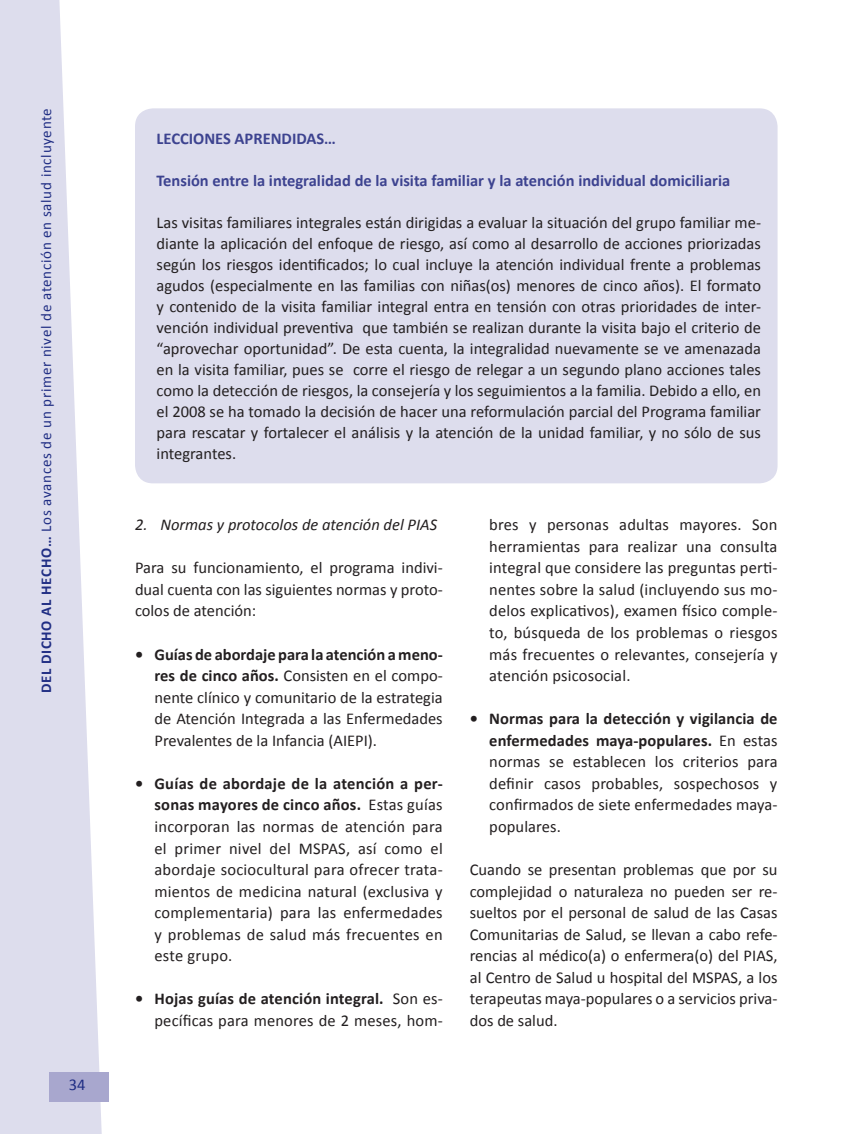
<style>
.page{position:relative;width:864px;height:1134px;background:#fff}
.page>*{position:absolute;margin:0;border:0;box-sizing:border-box;transform-origin:0 0}
.INDENTADO_bullet_l{font:16.5px/21.6px "Calibri";color:#231f20;text-align:justify}
.LECCIONES_aprendid{font:700 16.5px "Calibri";color:#3d4390}
.SUBTITULO_2_black{font:italic 16.5px "Calibri";color:#231f20}
.t1{font:16.5px "Calibri";color:#202e84}
.t2{font:15px "Calibri";letter-spacing:.045em;color:#202e84}
.s1{font-weight:700}
</style>
<div class="page">
<svg style="left:0;top:0;width:102px;height:1134px;fill:#dddded"></svg>
<div style="left:49px;top:1072px;width:60px;height:29px;background:#a8a7ce"></div>
<div style="left:135px;top:108px;width:643px;height:375px;background:#dddded;border-radius:18px"></div>
<p class="t2" style="left:37px;top:693px;width:587px;rotate:-90deg"><span class="s1">DEL DICHO AL HECHO…</span> Los avances de un primer nivel de atención en salud incluyente</p>
<p class="t1" style="left:69px;top:1074px;width:18px">34</p>
<p class="LECCIONES_aprendid" style="left:157px;top:128px;width:181px">LECCIONES APRENDIDAS…</p>
<p class="LECCIONES_aprendid" style="left:157px;top:170px;width:575px">Tensión entre la integralidad de la visita familiar y la atención individual domiciliaria</p>
<p class="INDENTADO_bullet_l" style="left:157px;top:211px;width:606px;line-height:21px">Las visitas familiares integrales están dirigidas a evaluar la situación del grupo familiar me&shy;diante la aplicación del enfoque de riesgo, así como al desarrollo de acciones priorizadas según los riesgos identificados; lo cual incluye la atención individual frente a problemas agudos (especialmente en las familias con niñas(os) menores de cinco años). El formato y contenido de la visita familiar integral entra en tensión con otras prioridades de inter&shy;vención individual preventiva que también se realizan durante la visita bajo el criterio de “aprovechar oportunidad”. De esta cuenta, la integralidad nuevamente se ve amenazada en la visita familiar, pues se corre el riesgo de relegar a un segundo plano acciones tales como la detección de riesgos, la consejería y los seguimientos a la familia. Debido a ello, en el 2008 se ha tomado la decisión de hacer una reformulación parcial del Programa familiar para rescatar y fortalecer el análisis y la atención de la unidad familiar, y no sólo de sus integrantes.</p>
<p class="SUBTITULO_2_black" style="left:135px;top:515px;width:304px">2. Normas y protocolos de atención del PIAS</p>
<p class="INDENTADO_bullet_l" style="left:135px;top:556px;width:309px">Para su funcionamiento, el programa indivi&shy;dual cuenta con las siguientes normas y proto&shy;colos de atención:</p>
<p class="INDENTADO_bullet_l" style="left:154px;top:643px;width:290px;text-indent:-19px"><span class="s1">• Guías de abordaje para la atención a meno&shy;res de cinco años.</span> Consisten en el compo&shy;nente clínico y comunitario de la estrategia de Atención Integrada a las Enfermedades Prevalentes de la Infancia (AIEPI).</p>
<p class="INDENTADO_bullet_l" style="left:154px;top:772px;width:290px;text-indent:-19px"><span class="s1">• Guías de abordaje de la atención a per&shy;sonas mayores de cinco años.</span> Estas guías incorporan las normas de atención para el primer nivel del MSPAS, así como el abordaje sociocultural para ofrecer trata&shy;mientos de medicina natural (exclusiva y complementaria) para las enfermedades y problemas de salud más frecuentes en este grupo.</p>
<p class="INDENTADO_bullet_l" style="left:135px;top:987px;width:309px;text-align:right"><span class="s1">• Hojas guías de atención integral.</span> Son es&shy;pecíficas para menores de 2 meses, hom-</p>
<p class="INDENTADO_bullet_l" style="left:489px;top:513px;width:290px">bres y personas adultas mayores. Son herramientas para realizar una consulta integral que considere las preguntas perti&shy;nentes sobre la salud (incluyendo sus mo&shy;delos explicativos), examen físico comple&shy;to, búsqueda de los problemas o riesgos más frecuentes o relevantes, consejería y atención psicosocial.</p>
<p class="INDENTADO_bullet_l" style="left:489px;top:707px;width:290px;text-indent:-20px"><span class="s1">• Normas para la detección y vigilancia de enfermedades maya-populares.</span> En estas normas se establecen los criterios para definir casos probables, sospechosos y confirmados de siete enfermedades maya&shy;populares.</p>
<p class="INDENTADO_bullet_l" style="left:470px;top:858px;width:309px">Cuando se presentan problemas que por su complejidad o naturaleza no pueden ser re&shy;sueltos por el personal de salud de las Casas Comunitarias de Salud, se llevan a cabo refe&shy;rencias al médico(a) o enfermera(o) del PIAS, al Centro de Salud u hospital del MSPAS, a los terapeutas maya-populares o a servicios priva&shy;dos de salud.</p>
</div>
